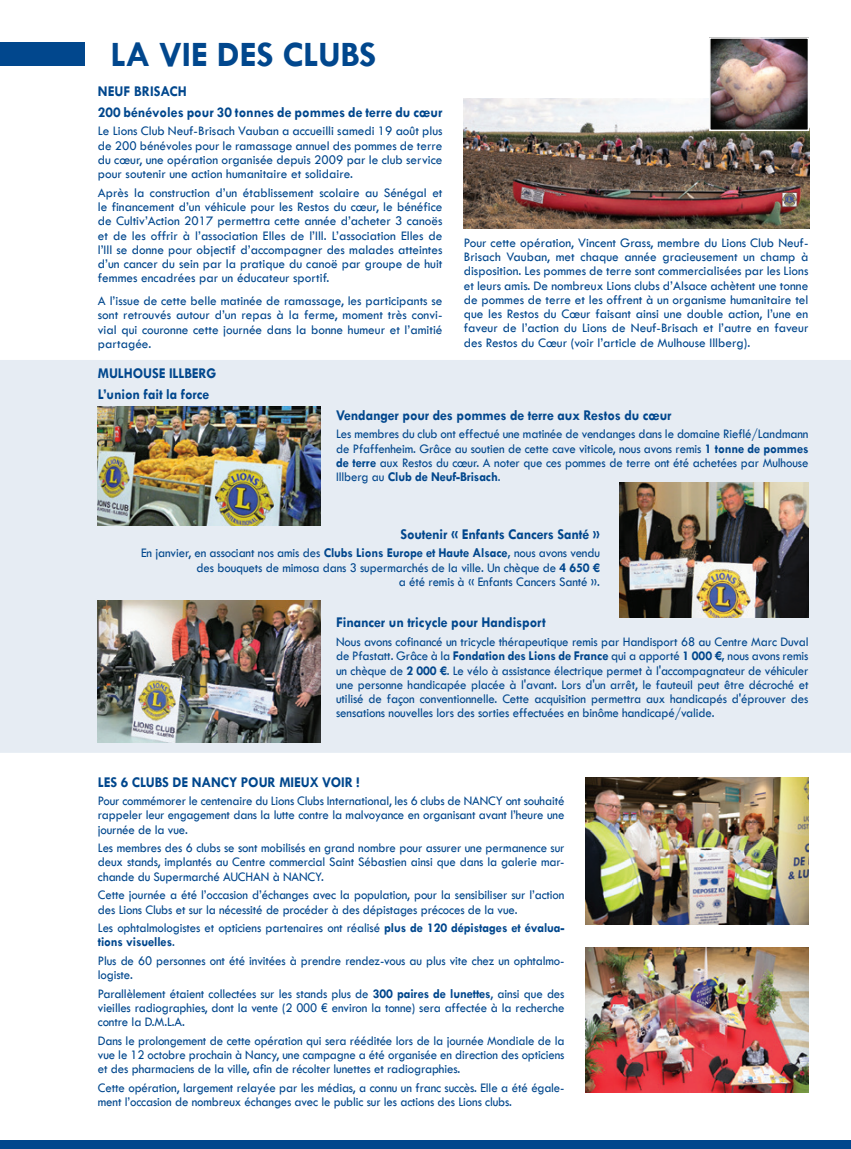
<style>
.page{position:relative;width:851px;height:1149px;background:#fff}
.page>*{position:absolute;margin:0;border:0;box-sizing:border-box;transform-origin:0 0}
.t1{font:700 36px "Tw Cen";letter-spacing:-.01em;color:#01478d}
.t2{font:700 15px/20.7px "Tw Cen";letter-spacing:-.01em;color:#01478d;scale:.95 1}
.t3{font:13.5px/14.2px "Tw Cen";letter-spacing:-.01em;color:#01478d;text-align:justify;scale:.95 1}
.t4{font:13.5px/14.2px "Tw Cen";letter-spacing:-.01em;color:#01478d;text-align:justify}
.s1{font-weight:700}
</style>
<div class="page">
<div style="left:0;top:43px;width:85px;height:23px;background:#01478d"></div>
<div style="left:0;top:1140px;width:850px;height:8px;background:#01478d"></div>
<div style="left:0;top:360px;width:850px;height:392px;background:#e6ecf3"></div>
<img style="left:463px;top:99px;width:346px;height:130px">
<img style="left:712px;top:40px;width:94px;height:88px">
<div style="left:709px;top:37px;width:100px;height:94px;border:2px solid #fff"></div>
<img style="left:619px;top:482px;width:189px;height:135px">
<img style="left:585px;top:777px;width:223px;height:147px">
<img style="left:585px;top:947px;width:223px;height:144px">
<img style="left:98px;top:600px;width:222px;height:142px">
<img style="left:98px;top:406px;width:222px;height:119px">
<h1 class="t1" style="left:111px;top:33px;width:267px">LA VIE DES CLUBS</h1>
<p class="t2" style="left:98px;top:81px;width:364px">NEUF BRISACH<br>200 bénévoles pour 30 tonnes de pommes de terre du cœur</p>
<p class="t4" style="left:98px;top:124px;width:346px">Le Lions Club Neuf-Brisach Vauban a accueilli samedi 19 août plus de 200 bénévoles pour le ramassage annuel des pommes de terre du cœur, une opération organisée depuis 2009 par le club service pour soutenir une action humanitaire et solidaire.</p>
<p class="t4" style="left:98px;top:185px;width:346px">Après la construction d’un établissement scolaire au Sénégal et le financement d’un véhicule pour les Restos du cœur, le bénéfice de Cultiv’Action 2017 permettra cette année d’acheter 3 canoës et de les offrir à l’association Elles de l’Ill. L’association Elles de l’Ill se donne pour objectif d’accompagner des malades atteintes d’un cancer du sein par la pratique du canoë par groupe de huit femmes encadrées par un éducateur sportif.</p>
<p class="t4" style="left:98px;top:293px;width:346px">A l’issue de cette belle matinée de ramassage, les participants se sont retrouvés autour d’un repas à la ferme, moment très convi&shy;vial qui couronne cette journée dans la bonne humeur et l’amitié partagée.</p>
<p class="t2" style="left:98px;top:362px;width:126px">MULHOUSE ILLBERG<br>L’union fait la force</p>
<p class="t4" style="left:463px;top:235px;width:346px">Pour cette opération, Vincent Grass, membre du Lions Club Neuf-Brisach Vauban, met chaque année gracieusement un champ à disposition. Les pommes de terre sont commercialisées par les Lions et leurs amis. De nombreux Lions clubs d’Alsace achètent une tonne de pommes de terre et les offrent à un organisme humanitaire tel que les Restos du Cœur faisant ainsi une double action, l’une en faveur de l’action du Lions de Neuf-Brisach et l’autre en faveur des Restos du Cœur (voir l’article de Mulhouse Illberg).</p>
<p class="t2" style="left:336px;top:404px;width:354px">Vendanger pour des pommes de terre aux Restos du cœur</p>
<p class="t3" style="left:336px;top:426px;width:498px">Les membres du club ont effectué une matinée de vendanges dans le domaine Rieflé/Landmann de Pfaffenheim. Grâce au soutien de cette cave viticole, nous avons remis <span class="s1">1 tonne de pommes de terre</span> aux Restos du cœur. A noter que ces pommes de terre ont été achetées par Mulhouse Illberg au <span class="s1">Club de Neuf-Brisach</span>.</p>
<p class="t2" style="left:400px;top:523px;width:211px">Soutenir « Enfants Cancers Santé »</p>
<p class="t3" style="left:141px;top:546px;width:484px;text-align:right">En janvier, en associant nos amis des <span class="s1">Clubs Lions Europe et Haute Alsace,</span> nous avons vendu des bouquets de mimosa dans 3 supermarchés de la ville. Un chèque de <span class="s1">4 650 €<br></span>a été remis à « Enfants Cancers Santé ».</p>
<p class="t2" style="left:336px;top:611px;width:222px">Financer un tricycle pour Handisport</p>
<p class="t3" style="left:336px;top:634px;width:498px">Nous avons cofinancé un tricycle thérapeutique remis par Handisport 68 au Centre Marc Duval de Pfastatt. Grâce à la <span class="s1">Fondation des Lions de France</span> qui a apporté <span class="s1">1 000 €,</span> nous avons remis un chèque de <span class="s1">2 000 €</span>. Le vélo à assistance électrique permet à l'accompagnateur de véhiculer une personne handicapée placée à l'avant. Lors d'un arrêt, le fauteuil peut être décroché et utilisé de façon conventionnelle. Cette acquisition permettra aux handicapés d'éprouver des sensations nouvelles lors des sorties effectuées en binôme handicapé/valide.</p>
<p class="t2" style="left:98px;top:770px;width:277px">LES 6 CLUBS DE NANCY POUR MIEUX VOIR !</p>
<p class="t3" style="left:98px;top:793px;width:492px">Pour commémorer le centenaire du Lions Clubs International, les 6 clubs de NANCY ont souhaité rappeler leur engagement dans la lutte contre la malvoyance en organisant avant l’heure une journée de la vue.</p>
<p class="t3" style="left:98px;top:840px;width:492px">Les membres des 6 clubs se sont mobilisés en grand nombre pour assurer une permanence sur deux stands, implantés au Centre commercial Saint Sébastien ainsi que dans la galerie mar&shy;chande du Supermarché AUCHAN à NANCY.</p>
<p class="t3" style="left:98px;top:887px;width:492px">Cette journée a été l’occasion d’échanges avec la population, pour la sensibiliser sur l’action des Lions Clubs et sur la nécessité de procéder à des dépistages précoces de la vue.</p>
<p class="t3" style="left:98px;top:920px;width:492px">Les ophtalmologistes et opticiens partenaires ont réalisé <span class="s1">plus de 120 dépistages et évalua&shy;tions visuelles</span>.</p>
<p class="t3" style="left:98px;top:953px;width:492px">Plus de 60 personnes ont été invitées à prendre rendez-vous au plus vite chez un ophtalmo&shy;logiste.</p>
<p class="t3" style="left:98px;top:985px;width:492px">Parallèlement étaient collectées sur les stands plus de <span class="s1">300 paires de lunettes</span>, ainsi que des vieilles radiographies, dont la vente (2 000 € environ la tonne) sera affectée à la recherche contre la D.M.L.A.</p>
<p class="t3" style="left:98px;top:1032px;width:492px">Dans le prolongement de cette opération qui sera rééditée lors de la journée Mondiale de la vue le 12 octobre prochain à Nancy, une campagne a été organisée en direction des opticiens et des pharmaciens de la ville, afin de récolter lunettes et radiographies.</p>
<p class="t3" style="left:98px;top:1079px;width:492px">Cette opération, largement relayée par les médias, a connu un franc succès. Elle a été égale&shy;ment l’occasion de nombreux échanges avec le public sur les actions des Lions clubs.</p>
</div>
